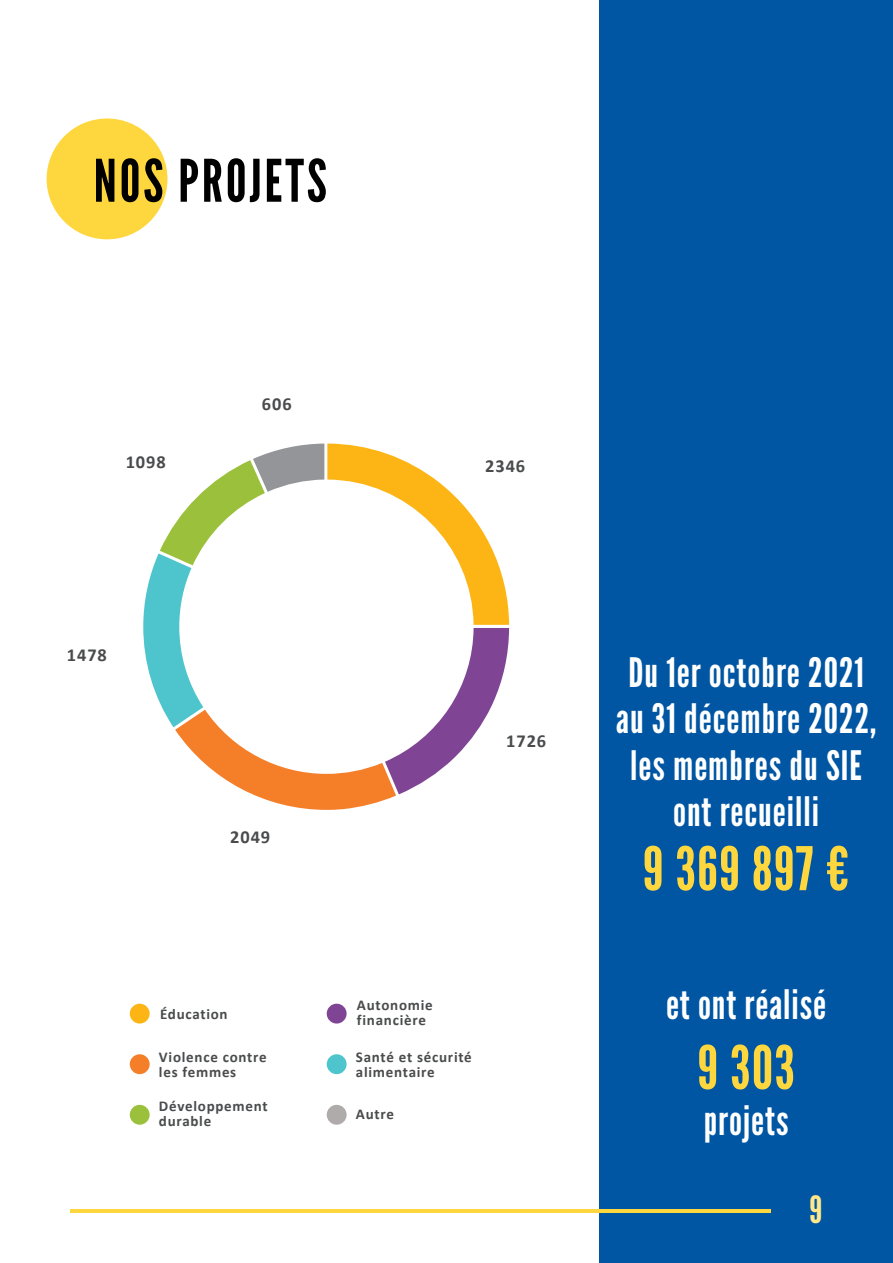
<style>
.page{position:relative;width:893px;height:1263px;background:#fff}
.page>*{position:absolute;margin:0;border:0;box-sizing:border-box;transform-origin:0 0}
.t1{font:60px "League Gothic";letter-spacing:.025em;color:#fed73e}
.t2{font:58.5px "League Gothic";letter-spacing:.05em;color:#000}
.t3{font:40.5px/46.5px "League Gothic";letter-spacing:.025em;color:#fff;text-align:center}
.t4{font:37.5px "League Gothic";color:#ffe78b}
.t5{font:700 18.3px "Calibri";letter-spacing:.05em;color:#4a4b4c}
.t6{font:700 15px/15px "Calibri";letter-spacing:.05em;color:#4a4b4c}
</style>
<div class="page">
<div style="left:47px;top:118px;width:120px;height:121px;background:#fed73e;border-radius:50%"></div>
<div style="left:599px;top:0;width:294px;height:1263px;background:#0056a3"></div>
<hr style="left:71px;top:1209px;width:700px;height:3px;background:#fed73e">
<svg style="left:143px;top:443px;width:366px;height:367px"></svg>
<div style="left:130px;top:1004px;width:20px;height:19px;background:#fcb515;border-radius:50%"></div>
<div style="left:327px;top:1004px;width:20px;height:19px;background:#7f4594;border-radius:50%"></div>
<div style="left:130px;top:1054px;width:20px;height:20px;background:#f57e29;border-radius:50%"></div>
<div style="left:327px;top:1054px;width:20px;height:20px;background:#4ec4cc;border-radius:50%"></div>
<div style="left:130px;top:1105px;width:20px;height:20px;background:#9bc13c;border-radius:50%"></div>
<div style="left:327px;top:1105px;width:20px;height:20px;background:#b0abab;border-radius:50%"></div>
<p class="t2" style="left:94px;top:146px;width:235px">NOS PROJETS</p>
<p class="t5" style="left:126px;top:450px;width:41px">1098</p>
<p class="t5" style="left:262px;top:393px;width:31px">606</p>
<p class="t5" style="left:485px;top:455px;width:41px">2346</p>
<p class="t5" style="left:67px;top:644px;width:41px">1478</p>
<p class="t5" style="left:230px;top:826px;width:41px">2049</p>
<p class="t5" style="left:506px;top:729px;width:41px">1726</p>
<p class="t6" style="left:160px;top:1005px;width:69px">Éducation</p>
<p class="t6" style="left:357px;top:997px;width:77px">Autonomie financière</p>
<p class="t6" style="left:159px;top:1049px;width:109px">Violence contre les femmes</p>
<p class="t6" style="left:356px;top:1048px;width:117px">Santé et sécurité alimentaire</p>
<p class="t6" style="left:356px;top:1106px;width:40px">Autre</p>
<p class="t6" style="left:159px;top:1098px;width:110px">Développement</p>
<p class="t6" style="left:159px;top:1113px;width:54px">durable</p>
<p class="t3" style="left:616px;top:649px;width:262px">Du 1er octobre 2021 au 31 décembre 2022, les membres du SIE ont recueilli</p>
<p class="t1" style="left:643px;top:833px;width:208px">9 369 897 €</p>
<p class="t3" style="left:666px;top:982px;width:162px">et ont réalisé</p>
<p class="t1" style="left:697px;top:1032px;width:99px">9 303</p>
<p class="t3" style="left:704px;top:1097px;width:86px">projets</p>
<p class="t4" style="left:810px;top:1187px;width:14px">9</p>
</div>
